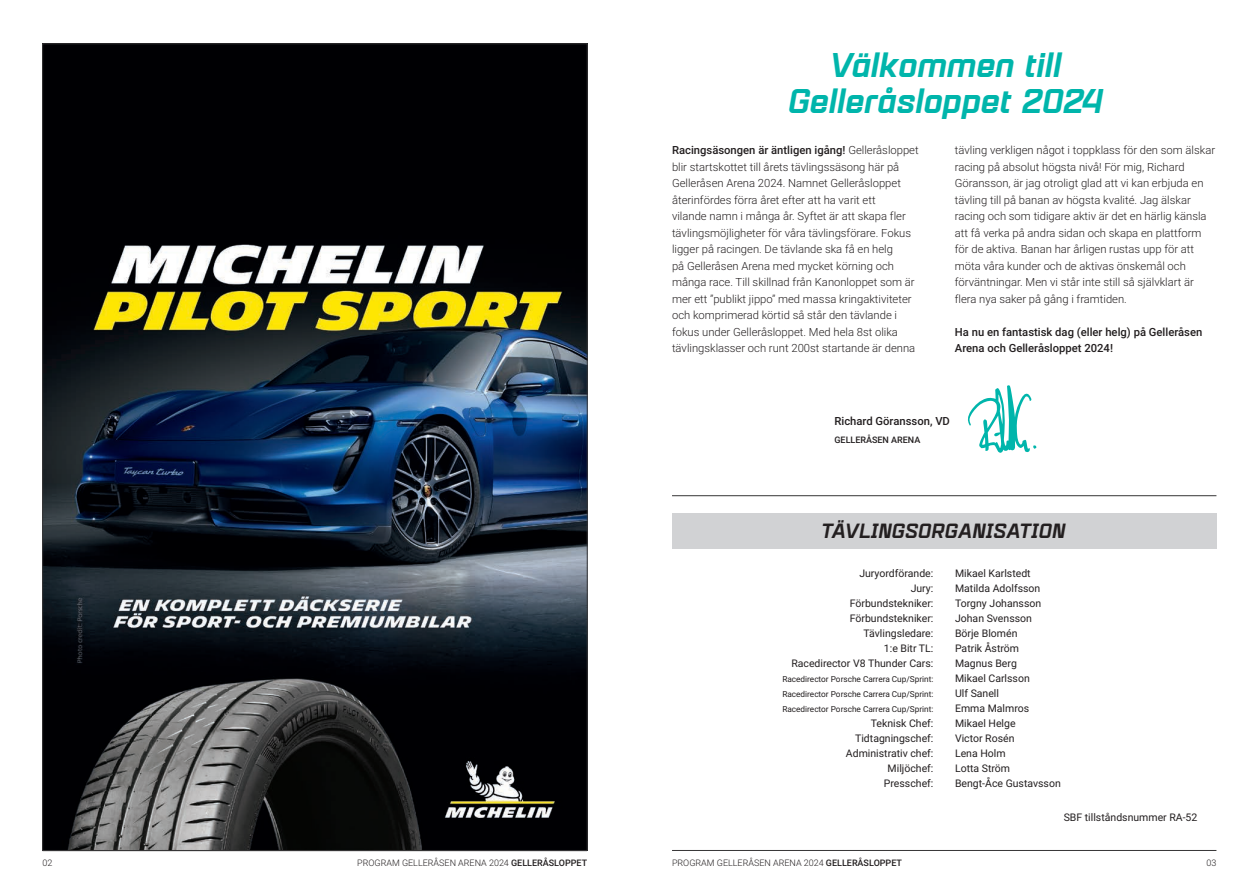
<style>
.page{position:relative;width:1259px;height:893px;background:#fff}
.page>*{position:absolute;margin:0;border:0;box-sizing:border-box;transform-origin:0 0}
.t1{font:italic 900 30px "Mensura";color:#00b5ab}
.t2{font:italic 900 18px "Mensura";letter-spacing:.025em;color:#231f20}
.t3{font:300 11.25px/16.5px "Roboto";color:#231f20}
.t4{font:500 11.25px/16.5px "Roboto";color:#231f20}
.t5{font:10.5px/15px "Roboto";color:#231f20}
.t6{font:300 9px "Roboto";color:#231f20}
.t7{font:500 9px "Roboto";color:#231f20}
.t8{font:8.25px "Roboto";color:#231f20}
.s1{font-weight:500}
</style>
<div class="page">
<img style="left:44px;top:46px;width:541px;height:803px">
<hr style="left:672px;top:850px;width:544px;height:1px;background:#363536">
<svg style="left:967px;top:385px;width:69px;height:68px"></svg>
<hr style="left:672px;top:495px;width:544px;height:1px;background:#363536">
<div style="left:672px;top:514px;width:544px;height:35px;background:#d1d2d4"></div>
<p class="t1" style="left:828px;top:45px;width:233px">Välkommen till</p>
<p class="t1" style="left:787px;top:81px;width:316px">Gelleråsloppet 2024</p>
<p class="t3" style="left:672px;top:142px;width:248px"><span class="s1">Racingsäsongen är äntligen igång!</span> Gelleråsloppet blir startskottet till årets tävlingssäsong här på Gelleråsen Arena 2024. Namnet Gelleråsloppet återinfördes förra året efter att ha varit ett<br>vilande namn i många år. Syftet är att skapa fler tävlingsmöjligheter för våra tävlingsförare. Fokus ligger på racingen. De tävlande ska få en helg<br>på Gelleråsen Arena med mycket körning och många race. Till skillnad från Kanonloppet som är mer ett ”publikt jippo” med massa kringaktiviteter och komprimerad körtid så står den tävlande i fokus under Gelleråsloppet. Med hela 8st olika tävlingsklasser och runt 200st startande är denna</p>
<p class="t3" style="left:955px;top:142px;width:262px">tävling verkligen något i toppklass för den som älskar racing på absolut högsta nivå! För mig, Richard Göransson, är jag otroligt glad att vi kan erbjuda en tävling till på banan av högsta kvalité. Jag älskar racing och som tidigare aktiv är det en härlig känsla att få verka på andra sidan och skapa en plattform för de aktiva. Banan har årligen rustas upp för att möta våra kunder och de aktivas önskemål och förväntningar. Men vi står inte still så självklart är flera nya saker på gång i framtiden.</p>
<p class="t4" style="left:955px;top:323px;width:249px">Ha nu en fantastisk dag (eller helg) på Gelleråsen<br>Arena och Gelleråsloppet 2024!</p>
<p class="t4" style="left:834px;top:412px;width:117px">Richard Göransson, VD</p>
<p class="t7" style="left:834px;top:434px;width:87px">GELLERÅSEN ARENA</p>
<p class="t2" style="left:820px;top:519px;width:245px">TÄVLINGSORGANISATION</p>
<p class="t5" style="left:955px;top:566px;width:77px">Mikael Karlstedt</p>
<p class="t5" style="left:955px;top:581px;width:87px">Matilda Adolfsson</p>
<p class="t5" style="left:955px;top:596px;width:88px">Torgny Johansson</p>
<p class="t5" style="left:955px;top:611px;width:78px">Johan Svensson<br>Börje Blomén</p>
<p class="t5" style="left:955px;top:641px;width:66px">Patrik Åström</p>
<p class="t5" style="left:955px;top:656px;width:63px">Magnus Berg</p>
<p class="t5" style="left:955px;top:671px;width:76px">Mikael Carlsson</p>
<p class="t5" style="left:955px;top:686px;width:46px">Ulf Sanell</p>
<p class="t5" style="left:955px;top:701px;width:76px">Emma Malmros</p>
<p class="t5" style="left:955px;top:716px;width:62px">Mikael Helge</p>
<p class="t5" style="left:955px;top:731px;width:61px">Victor Rosén</p>
<p class="t5" style="left:955px;top:746px;width:52px">Lena Holm</p>
<p class="t5" style="left:955px;top:761px;width:57px">Lotta Ström</p>
<p class="t5" style="left:955px;top:776px;width:107px">Bengt-Åce Gustavsson</p>
<p class="t5" style="left:859px;top:566px;width:76px">Juryordförande:</p>
<p class="t5" style="left:910px;top:581px;width:24px">Jury:</p>
<p class="t5" style="left:850px;top:596px;width:85px">Förbundstekniker:</p>
<p class="t5" style="left:850px;top:611px;width:85px">Förbundstekniker:</p>
<p class="t5" style="left:863px;top:626px;width:71px">Tävlingsledare:</p>
<p class="t5" style="left:884px;top:641px;width:51px">1:e Bitr TL:</p>
<p class="t5" style="left:791px;top:656px;width:143px">Racedirector V8 Thunder Cars:</p>
<p class="t8" style="left:782px;top:674px;width:153px">Racedirector Porsche Carrera Cup/Sprint:</p>
<p class="t8" style="left:782px;top:689px;width:153px">Racedirector Porsche Carrera Cup/Sprint:</p>
<p class="t8" style="left:782px;top:704px;width:153px">Racedirector Porsche Carrera Cup/Sprint:</p>
<p class="t5" style="left:870px;top:716px;width:64px">Teknisk Chef:</p>
<p class="t5" style="left:855px;top:731px;width:80px">Tidtagningschef:</p>
<p class="t5" style="left:846px;top:746px;width:89px">Administrativ chef:</p>
<p class="t5" style="left:887px;top:761px;width:47px">Miljöchef:</p>
<p class="t5" style="left:884px;top:776px;width:51px">Presschef:</p>
<p class="t5" style="left:1063px;top:809px;width:135px">SBF tillståndsnummer RA-52</p>
<p class="t6" style="left:43px;top:856px;width:11px">02</p>
<p class="t6" style="left:357px;top:856px;width:231px">PROGRAM GELLERÅSEN ARENA 2024 <span class="s1">GELLERÅSLOPPET</span></p>
<p class="t6" style="left:672px;top:856px;width:231px">PROGRAM GELLERÅSEN ARENA 2024 <span class="s1">GELLERÅSLOPPET</span></p>
<p class="t6" style="left:1206px;top:856px;width:11px">03</p>
</div>
